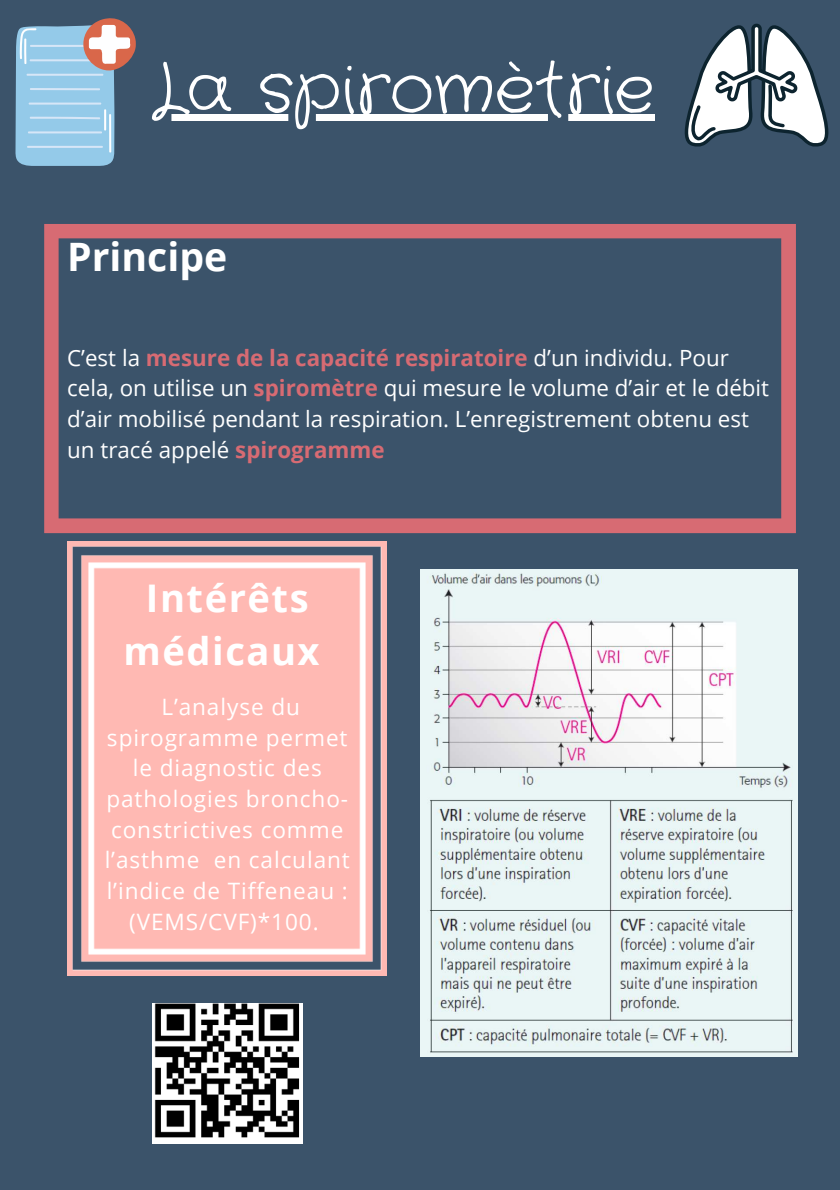
<style>
.page{position:relative;width:840px;height:1190px;background:#fff}
.page>*{position:absolute;margin:0;border:0;box-sizing:border-box;transform-origin:0 0}
.t1{font:68.8px "Crafty Girls";color:#fff}
.t2{font:700 39.2px "Open Sans";color:#fff}
.t3{font:700 38.2px/53px "Open Sans";letter-spacing:.04em;color:#fff;text-align:center}
.t4{font:22.6px/30.8px "Open Sans";letter-spacing:.04em;color:#fff;text-align:center}
.t5{font:22.4px/30.8px "Open Sans";color:#fff}
.s1{font-weight:700;color:#d76b73}
</style>
<div class="page">
<div style="left:0;top:1px;width:840px;height:1189px;background:#3b536a"></div>
<div style="left:152px;top:114px;width:503px;height:7px;background:#fff"></div>
<svg style="left:684px;top:23px;width:145px;height:124px"></svg>
<svg style="left:15px;top:18px;width:121px;height:148px"></svg>
<hr style="left:104px;top:109px;width:2px;height:22px;background:#fefeff">
<svg style="left:44px;top:224px;width:752px;height:309px"></svg>
<img style="left:420px;top:569px;width:377px;height:488px">
<img style="left:67px;top:541px;width:320px;height:434px">
<img style="left:152px;top:1004px;width:151px;height:140px">
<h1 class="t1" style="left:152px;top:43px;width:504px">La spiromètrie</h1>
<h2 class="t2" style="left:67px;top:230px;width:162px">Principe</h2>
<p class="t5" style="left:67px;top:342px;width:703px">C’est la <span class="s1">mesure de la capacité respiratoire</span> d’un individu. Pour cela, on utilise un <span class="s1">spiromètre</span> qui mesure le volume d’air et le débit d’air mobilisé pendant la respiration. L’enregistrement obtenu est un tracé appelé <span class="s1">spirogramme</span></p>
<h3 class="t3" style="left:124px;top:571px;width:198px">Intérêts médicaux</h3>
<p class="t4" style="left:105px;top:691px;width:247px">L’analyse du spirogramme permet le diagnostic des pathologies broncho&shy;constrictives comme l’asthme en calculant l’indice de Tiffeneau : (VEMS/CVF)*100.</p>
</div>
